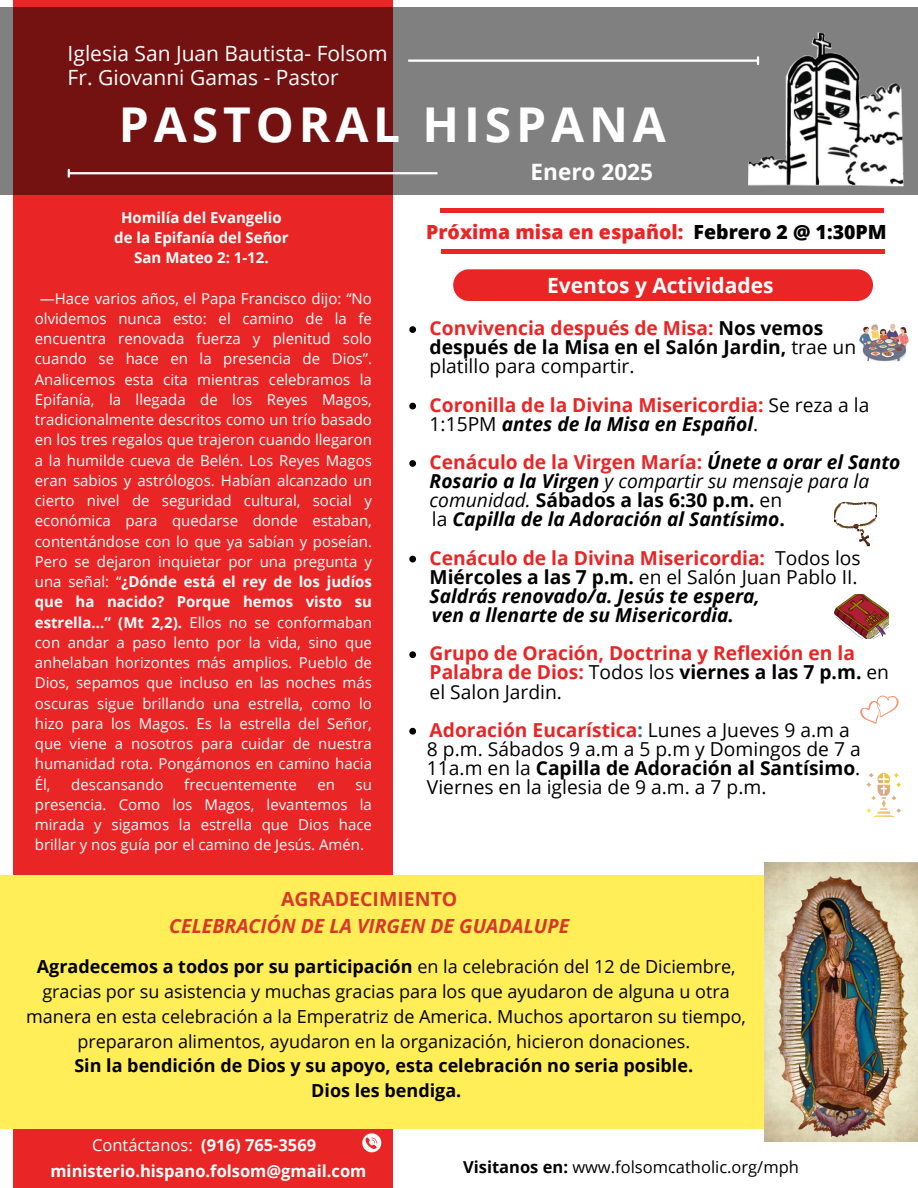
<style>
.page{position:relative;width:918px;height:1188px;background:#fff}
.page>*{position:absolute;margin:0;border:0;box-sizing:border-box;transform-origin:0 0}
.t1{font:700 48px "Open Sans";letter-spacing:.1em;color:#fff}
.t2{font:700 22.5px "Open Sans";color:#fff}
.t3{font:21px/24.8px "Open Sans";color:#fff}
.t4{font:700 21px "Open Sans";color:#fff}
.t5{font:italic 700 19.5px/27px "Open Sans";color:#d63929;text-align:center}
.t6{font:800 19.5px "Open Sans";color:#e92525}
.t7{font:19.2px/38.2px "Open Sans";color:#000}
.t8{font:italic 700 19.2px/19.2px "Open Sans";color:#000}
.t9{font:700 19.2px/19.2px "Open Sans";color:#e92525}
.t10{font:700 19.2px/19.2px "Open Sans";color:#000}
.t11{font:italic 19.2px/19.2px "Open Sans";color:#000}
.t12{font:18px/24.8px "Open Sans";color:#000;text-align:center}
.t13{font:700 16.5px "Open Sans";color:#fff}
.t14{font:16.5px "Open Sans";color:#000}
.t15{font:15px/20.2px "Open Sans";color:#fff;text-align:justify}
.t16{font:700 15px "Open Sans";color:#fff}
.s1{font-weight:700}
.s2{color:#000}
.s3{color:#e92525}
.s4{font-weight:400}
.s5{font-weight:400;color:#000}
.s6{font-style:italic;color:#000}
.s7{font-weight:700;font-style:normal;color:#e92525}
.s8{font-weight:700;font-style:normal}
.s9{font-style:normal}
.s10{font-weight:400;font-style:normal}
.s11{font-style:normal;color:#e92525}
.s12{font-weight:700;color:#e92525}
.s13{font-weight:700;color:#2c6a96}
</style>
<div class="page">
<div style="left:14px;top:0;width:379px;height:1188px;background:#e92525"></div>
<svg style="left:0;top:7px;width:918px;height:188px;background:#7a4b4b"></svg>
<hr style="left:408px;top:60px;width:349px;height:2px;background:#fff">
<hr style="left:69px;top:172px;width:368px;height:2px;background:#fff">
<svg style="left:68px;top:170px;width:2px;height:7px"></svg>
<img style="left:749px;top:32px;width:155px;height:154px">
<hr style="left:441px;top:250px;width:444px;height:4px;background:#e92525">
<div style="left:440px;top:208px;width:443px;height:5px;background:#e92525"></div>
<div style="left:453px;top:269px;width:420px;height:32px;background:#e92525"></div>
<div style="left:0;top:875px;width:918px;height:253px;background:#ffee57"></div>
<img style="left:764px;top:862px;width:154px;height:279px">
<svg style="left:409px;top:326px;width:7px;height:7px"></svg>
<svg style="left:409px;top:403px;width:7px;height:6px"></svg>
<svg style="left:409px;top:460px;width:7px;height:7px"></svg>
<svg style="left:409px;top:556px;width:7px;height:6px"></svg>
<svg style="left:409px;top:651px;width:7px;height:7px"></svg>
<svg style="left:409px;top:728px;width:7px;height:7px"></svg>
<svg style="left:860px;top:695px;width:39px;height:29px"></svg>
<svg style="left:866px;top:773px;width:35px;height:44px"></svg>
<img style="left:835px;top:594px;width:54px;height:45px">
<img style="left:835px;top:503px;width:41px;height:44px">
<img style="left:859px;top:324px;width:50px;height:38px">
<svg style="left:362px;top:1133px;width:19px;height:19px"></svg>
<p class="t3" style="left:68px;top:40px;width:322px">Iglesia San Juan Bautista- Folsom<br>Fr. Giovanni Gamas - Pastor</p>
<h3 class="t1" style="left:119px;top:91px;width:549px">PASTORAL HISPANA</h3>
<p class="t16" style="left:121px;top:207px;width:162px">Homilía del Evangelio</p>
<p class="t16" style="left:114px;top:227px;width:176px">de la Epifanía del Señor</p>
<p class="t16" style="left:134px;top:247px;width:136px">San Mateo 2: 1-12.</p>
<p class="t15" style="left:35px;top:288px;width:339px;text-indent:5px">—Hace varios años, el Papa Francisco dijo: “No olvidemos nunca esto: el camino de la fe encuentra renovada fuerza y plenitud solo cuando se hace en la presencia de Dios”.<br>Analicemos esta cita mientras celebramos la Epifanía, la llegada de los Reyes Magos, tradicionalmente descritos como un trío basado en los tres regalos que trajeron cuando llegaron a la humilde cueva de Belén. Los Reyes Magos eran sabios y astrólogos. Habían alcanzado un cierto nivel de seguridad cultural, social y económica para quedarse donde estaban, contentándose con lo que ya sabían y poseían.<br>Pero se dejaron inquietar por una pregunta y una señal: “<span class="s1">¿Dónde está el rey de los judíos que ha nacido? Porque hemos visto su estrella…” (Mt 2,2).</span> Ellos no se conformaban con andar a paso lento por la vida, sino que anhelaban horizontes más amplios. Pueblo de Dios, sepamos que incluso en las noches más oscuras sigue brillando una estrella, como lo hizo para los Magos. Es la estrella del Señor, que viene a nosotros para cuidar de nuestra humanidad rota. Pongámonos en camino hacia Él,</p>
<p class="t15" style="left:71px;top:774px;width:94px">descansando</p>
<p class="t15" style="left:184px;top:774px;width:114px">frecuentemente</p>
<p class="t15" style="left:317px;top:774px;width:19px">en</p>
<p class="t15" style="left:35px;top:774px;width:339px;text-indent:321px">su presencia. Como los Magos, levantemos la mirada y sigamos la estrella que Dios hace brillar y nos guía por el camino de Jesús. Amén.</p>
<p class="t2" style="left:531px;top:156px;width:124px">Enero 2025</p>
<p class="t6" style="left:426px;top:218px;width:462px">Próxima misa en español: <span class="s2">Febrero 2 @ 1:30PM</span></p>
<h2 class="t4" style="left:547px;top:271px;width:228px">Eventos y Actividades</h2>
<h5 class="t10" style="left:430px;top:318px;width:428px"><span class="s3">Convivencia después de Misa:</span> Nos vemos después de la Misa en el Salón Jardin, <span class="s4">trae un platillo para compartir.</span></h5>
<p class="t9" style="left:430px;top:395px;width:441px">Coronilla de la Divina Misericordia: <span class="s5">Se reza a la<br>1:15PM</span> <span class="s6">antes de la Misa en Español</span><span class="s5">.</span></p>
<h2 class="t11" style="left:430px;top:452px;width:472px"><span class="s7">Cenáculo de la Virgen María:</span> <span class="s1">Únete a orar el Santo<br>Rosario a la Virgen</span> y compartir su mensaje para la comunidad. <span class="s8">Sábados a las 6:30 p.m.</span> <span class="s9">en</span></h2>
<p class="t8" style="left:432px;top:509px;width:355px"><span class="s10">la</span> Capilla de la Adoración al Santísimo<span class="s9">.</span></p>
<p class="t8" style="left:430px;top:548px;width:433px"><span class="s11">Cenáculo de la Divina Misericordia:</span> <span class="s10">Todos los<br></span><span class="s9">Miércoles a las 7 p.m.</span> <span class="s10">en el Salón Juan Pablo II.<br></span>Saldrás renovado/a. Jesús te espera,</p>
<p class="t9" style="left:430px;top:596px;width:427px;line-height:38.2px"><span class="s6">ven a llenarte de su Misericordia.<br></span>Grupo de Oración, Doctrina y Reflexión en la</p>
<p class="t10" style="left:430px;top:662px;width:461px"><span class="s3">Palabra de Dios:</span> <span class="s4">Todos los</span> viernes a las 7 p.m. <span class="s4">en</span></p>
<p class="t7" style="left:430px;top:672px;width:422px">el Salon Jardin.<br><span class="s12">Adoración Eucarística</span><span class="s13">:</span> Lunes a Jueves 9 a.m a</p>
<h6 class="t7" style="left:427px;top:729px;width:435px">8 p.m. Sábados 9 a.m a 5 p.m y Domingos de 7 a</h6>
<p class="t7" style="left:427px;top:758px;width:435px;line-height:19.2px">11a.m en la <span class="s1">Capilla de Adoración al Santísimo</span>.<br>Viernes en la iglesia de 9 a.m. a 7 p.m.</p>
<p class="t5" style="left:169px;top:885px;width:402px"><span class="s9">AGRADECIMIENTO<br></span>CELEBRACIÓN DE LA VIRGEN DE GUADALUPE</p>
<p class="t12" style="left:26px;top:954px;width:721px"><span class="s1">Agradecemos a todos por su participación</span> en la celebración del 12 de Diciembre, gracias por su asistencia y muchas gracias para los que ayudaron de alguna u otra manera en esta celebración a la Emperatriz de America. Muchos aportaron su tiempo, prepararon alimentos, ayudaron en la organización, hicieron donaciones.<br><span class="s1">Sin la bendición de Dios y su apoyo, esta celebración no seria posible.<br>Dios les bendiga.</span></p>
<p class="t13" style="left:92px;top:1133px;width:226px"><span class="s4">Contáctanos:</span> (916) 765-3569</p>
<h1 class="t13" style="left:50px;top:1159px;width:317px">ministerio.hispano.folsom@gmail.com</h1>
<p class="t14" style="left:463px;top:1156px;width:337px"><span class="s1">Visitanos en:</span> www.folsomcatholic.org/mph</p>
</div>
